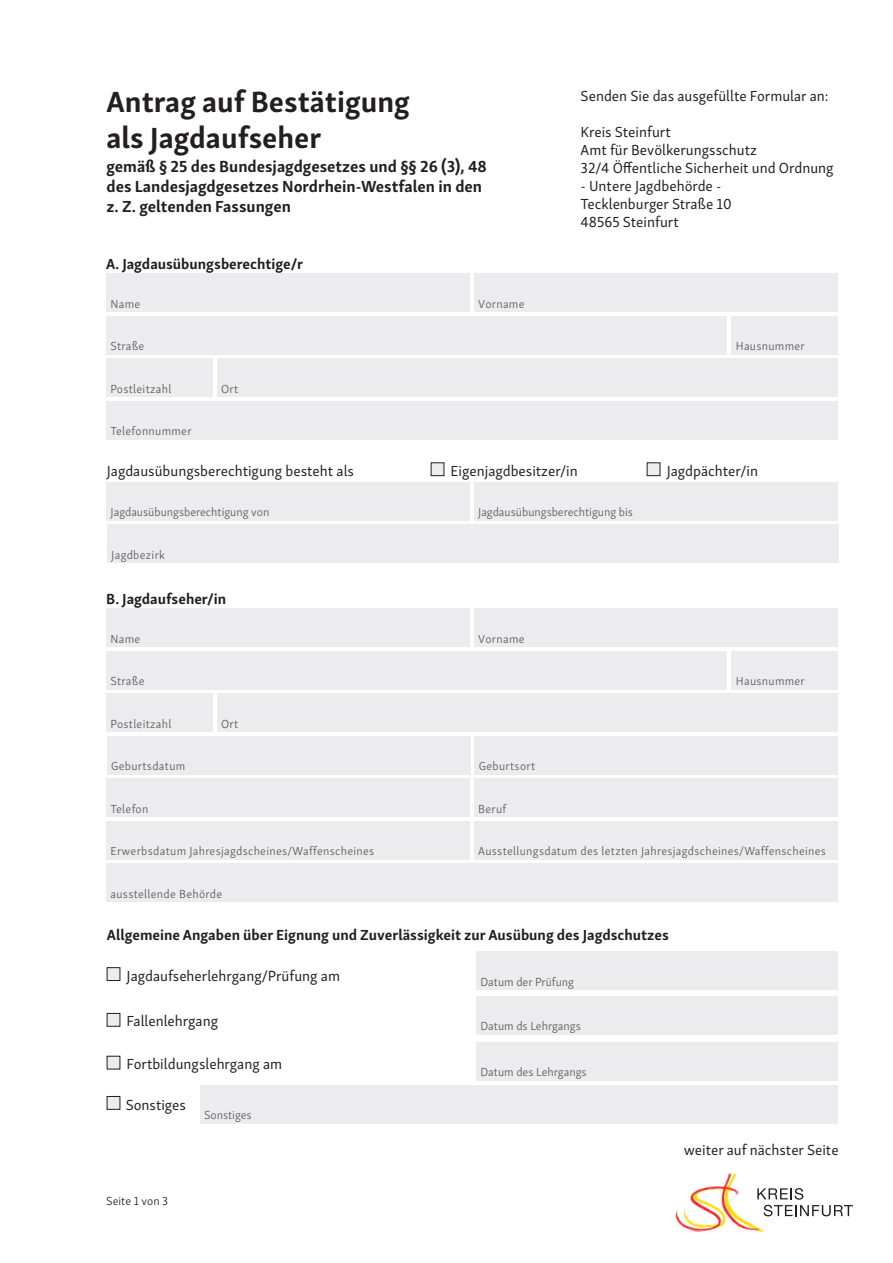
<style>
.page{position:relative;width:893px;height:1263px;background:#fff}
.page>*{position:absolute;margin:0;border:0;box-sizing:border-box;transform-origin:0 0}
.t1{font:700 30px/36px "Skolar Sans Latn";color:#231f20}
.t2{font:700 16.5px/19.8px "Skolar Sans Latn";color:#231f20}
.t3{font:15px/18px "Skolar Sans Latn";color:#231f20}
.t4{font:700 15px "Skolar Sans Latn";color:#231f20}
.t5{font:300 12px "Skolar Sans Latn";letter-spacing:.025em;color:#57585a}
.t6{font:300 12px "Skolar Sans Latn";color:#57585a}
.t7{font:300 12px "Skolar Sans Latn";color:#231f20}
</style>
<div class="page">
<svg style="left:773px;top:1188px;width:80px;height:28px"></svg>
<img style="left:675px;top:1173px;width:98px;height:60px">
<div style="left:106px;top:401px;width:732px;height:39px;background:#ececee"></div>
<div style="left:106px;top:316px;width:621px;height:38px;background:#ececee"></div>
<div style="left:732px;top:316px;width:106px;height:38px;background:#ececee"></div>
<div style="left:217px;top:359px;width:621px;height:38px;background:#ececee"></div>
<div style="left:106px;top:359px;width:107px;height:38px;background:#ececee"></div>
<div style="left:474px;top:274px;width:363px;height:38px;background:#ececee"></div>
<div style="left:106px;top:274px;width:364px;height:38px;background:#ececee"></div>
<div style="left:474px;top:779px;width:363px;height:38px;background:#ececee"></div>
<div style="left:106px;top:779px;width:364px;height:38px;background:#ececee"></div>
<div style="left:106px;top:651px;width:621px;height:38px;background:#ececee"></div>
<div style="left:732px;top:651px;width:106px;height:38px;background:#ececee"></div>
<div style="left:217px;top:694px;width:621px;height:38px;background:#ececee"></div>
<div style="left:106px;top:694px;width:107px;height:38px;background:#ececee"></div>
<div style="left:474px;top:609px;width:363px;height:38px;background:#ececee"></div>
<div style="left:106px;top:609px;width:364px;height:38px;background:#ececee"></div>
<div style="left:475px;top:736px;width:363px;height:38px;background:#ececee"></div>
<div style="left:107px;top:736px;width:364px;height:38px;background:#ececee"></div>
<div style="left:431px;top:463px;width:13px;height:13px;background:#ececee"></div>
<div style="left:431px;top:463px;width:13px;height:13px;border:1px solid #231f20"></div>
<div style="left:647px;top:463px;width:13px;height:13px;background:#ececee"></div>
<div style="left:647px;top:463px;width:13px;height:13px;border:1px solid #231f20"></div>
<div style="left:474px;top:482px;width:363px;height:38px;background:#ececee"></div>
<div style="left:106px;top:482px;width:364px;height:38px;background:#ececee"></div>
<div style="left:107px;top:525px;width:732px;height:38px;background:#ececee"></div>
<div style="left:107px;top:968px;width:13px;height:12px;background:#ececee"></div>
<div style="left:107px;top:967px;width:13px;height:14px;border:1px solid #231f20"></div>
<div style="left:476px;top:952px;width:362px;height:38px;background:#ececee"></div>
<div style="left:107px;top:1013px;width:13px;height:13px;background:#ececee"></div>
<div style="left:107px;top:1013px;width:13px;height:13px;border:1px solid #231f20"></div>
<div style="left:476px;top:996px;width:362px;height:39px;background:#ececee"></div>
<div style="left:107px;top:1056px;width:13px;height:13px;background:#ececee"></div>
<div style="left:107px;top:1056px;width:13px;height:13px;border:1px solid #231f20"></div>
<div style="left:476px;top:1042px;width:362px;height:38px;background:#ececee"></div>
<div style="left:107px;top:1096px;width:13px;height:13px;background:#ececee"></div>
<div style="left:107px;top:1096px;width:13px;height:13px;border:1px solid #231f20"></div>
<div style="left:200px;top:1085px;width:638px;height:38px;background:#ececee"></div>
<div style="left:474px;top:821px;width:363px;height:38px;background:#ececee"></div>
<div style="left:106px;top:821px;width:364px;height:38px;background:#ececee"></div>
<div style="left:106px;top:864px;width:732px;height:38px;background:#ececee"></div>
<h1 class="t1" style="left:106px;top:81px;width:305px">Antrag auf Bestätigung als Jagdaufseher</h1>
<p class="t2" style="left:106px;top:155px;width:382px">gemäß § 25 des Bundesjagdgesetzes und §§ 26 (3), 48 des Landesjagdgesetzes Nordrhein-Westfalen in den z. Z. geltenden Fassungen</p>
<p class="t4" style="left:106px;top:252px;width:198px">A. Jagdausübungsberechtige/r</p>
<p class="t5" style="left:110px;top:295px;width:31px">Name</p>
<p class="t5" style="left:478px;top:295px;width:48px">Vorname</p>
<p class="t3" style="left:581px;top:85px;width:249px">Senden Sie das ausgefüllte Formular an:</p>
<p class="t3" style="left:581px;top:121px;width:255px">Kreis Steinfurt<br>Amt für Bevölkerungsschutz<br>32/4 Öffentliche Sicherheit und Ordnung</p>
<p class="t3" style="left:581px;top:175px;width:153px">- Untere Jagdbehörde -<br>Tecklenburger Straße 10<br>48565 Steinfurt</p>
<p class="t5" style="left:110px;top:337px;width:35px">Straße</p>
<p class="t5" style="left:736px;top:337px;width:70px">Hausnummer</p>
<p class="t5" style="left:110px;top:380px;width:62px">Postleitzahl</p>
<p class="t5" style="left:221px;top:380px;width:19px">Ort</p>
<p class="t5" style="left:110px;top:422px;width:83px">Telefonnummer</p>
<p class="t3" style="left:107px;top:461px;width:249px">Jagdausübungsberechtigung besteht als</p>
<p class="t3" style="left:451px;top:461px;width:129px">Eigenjagdbesitzer/in</p>
<p class="t3" style="left:667px;top:461px;width:93px">Jagdpächter/in</p>
<p class="t6" style="left:111px;top:503px;width:160px">Jagdausübungsberechtigung von</p>
<p class="t6" style="left:478px;top:503px;width:156px">Jagdausübungsberechtigung bis</p>
<p class="t5" style="left:111px;top:546px;width:55px">Jagdbezirk</p>
<p class="t4" style="left:106px;top:587px;width:121px">B. Jagdaufseher/in</p>
<p class="t5" style="left:111px;top:630px;width:31px">Name</p>
<p class="t5" style="left:478px;top:630px;width:48px">Vorname</p>
<p class="t5" style="left:111px;top:672px;width:35px">Straße</p>
<p class="t5" style="left:736px;top:672px;width:70px">Hausnummer</p>
<p class="t5" style="left:111px;top:715px;width:62px">Postleitzahl</p>
<p class="t5" style="left:221px;top:715px;width:19px">Ort</p>
<p class="t5" style="left:111px;top:757px;width:76px">Geburtsdatum</p>
<p class="t5" style="left:479px;top:757px;width:58px">Geburtsort</p>
<p class="t5" style="left:111px;top:800px;width:39px">Telefon</p>
<p class="t5" style="left:478px;top:800px;width:30px">Beruf</p>
<p class="t5" style="left:111px;top:842px;width:265px">Erwerbsdatum Jahresjagdscheines/Waffenscheines</p>
<p class="t5" style="left:478px;top:842px;width:349px">Ausstellungsdatum des letzten Jahresjagdscheines/Waffenscheines</p>
<p class="t5" style="left:111px;top:885px;width:113px">ausstellende Behörde</p>
<p class="t4" style="left:107px;top:923px;width:563px">Allgemeine Angaben über Eignung und Zuverlässigkeit zur Ausübung des Jagdschutzes</p>
<p class="t3" style="left:127px;top:965px;width:215px">Jagdaufseherlehrgang/Prüfung am</p>
<p class="t6" style="left:480px;top:973px;width:95px">Datum der Prüfung</p>
<p class="t3" style="left:127px;top:1011px;width:93px">Fallenlehrgang</p>
<p class="t6" style="left:480px;top:1017px;width:102px">Datum ds Lehrgangs</p>
<p class="t3" style="left:127px;top:1054px;width:157px">Fortbildungslehrgang am</p>
<p class="t6" style="left:480px;top:1063px;width:108px">Datum des Lehrgangs</p>
<p class="t3" style="left:126px;top:1094px;width:62px">Sonstiges</p>
<p class="t6" style="left:204px;top:1106px;width:49px">Sonstiges</p>
<p class="t7" style="left:106px;top:1192px;width:63px">Seite 1 von 3</p>
<p class="t3" style="left:684px;top:1139px;width:156px">weiter auf nächster Seite</p>
</div>
